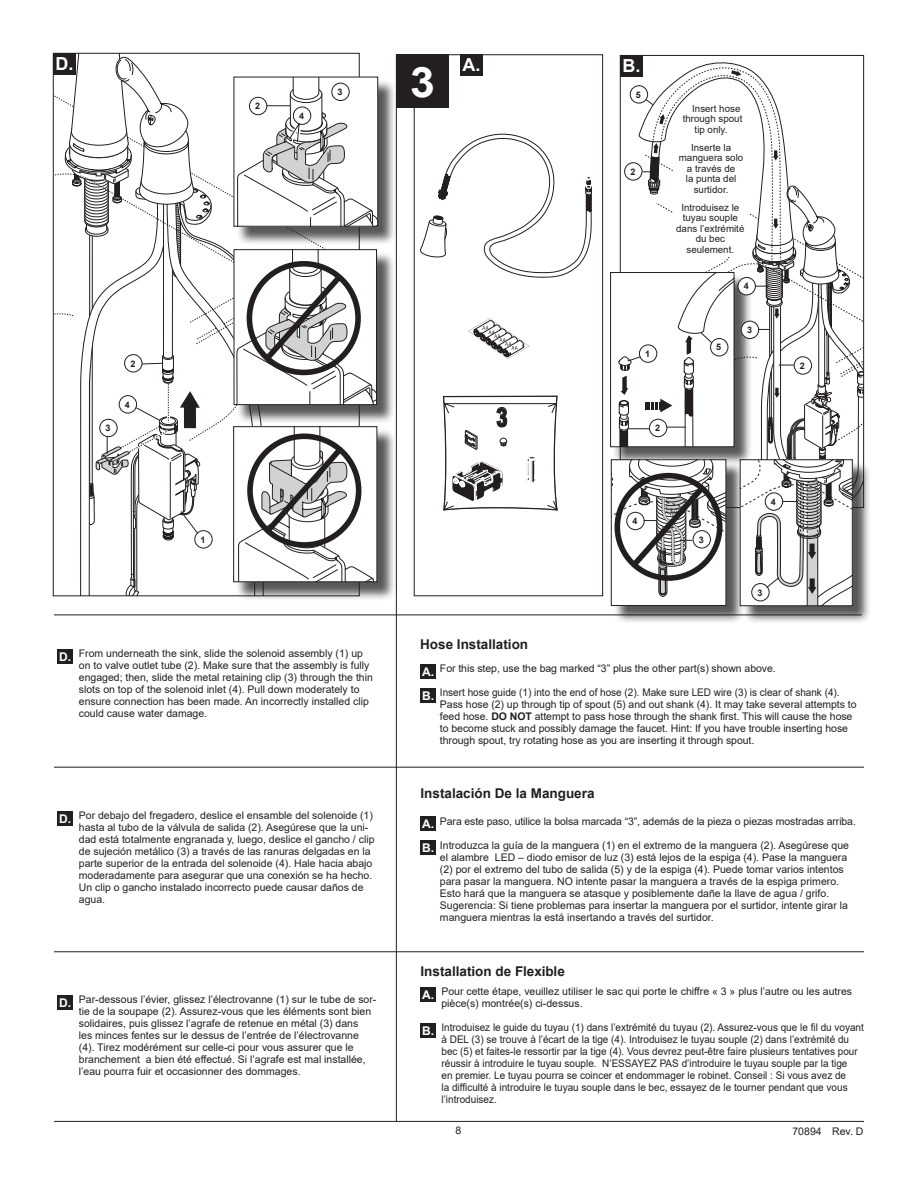
<style>
.page{position:relative;width:918px;height:1188px;background:#fff}
.page>*{position:absolute;margin:0;border:0;box-sizing:border-box;transform-origin:0 0}
.t1{font:700 42px "Arial";color:#fff;scale:1.06 1}
.t2{font:800 condensed 26.4px "Arial";color:#231f20;scale:.83 1}
.t3{font:700 18px "Arial";color:#fff}
.t4{font:700 13.5px "Arial";color:#231f20}
.t5{font:700 12px/24px "Arial";color:#fff}
.t6{font:10.5px/12px "Arial";color:#231f20}
.t7{font:10.5px/12px "Arial";color:#231f20;scale:.95 1}
.t8{font:9.75px/10.5px "Arial";color:#231f20;text-align:center}
.t9{font:700 9px "Arial";color:#231f20}
.s1{font-weight:700}
</style>
<div class="page">
<div style="left:236px;top:79px;width:161px;height:166px;background:#231f20;opacity:.75"></div>
<div style="left:236px;top:252px;width:160px;height:172px;background:#231f20;opacity:.75"></div>
<div style="left:236px;top:429px;width:160px;height:172px;background:#231f20;opacity:.75"></div>
<svg style="left:53px;top:53px;width:325px;height:543px"></svg>
<div style="left:620px;top:55px;width:23px;height:22px;background:#231f20"></div>
<hr style="left:54px;top:615px;width:808px;height:1px;background:#231f20">
<hr style="left:54px;top:767px;width:810px;height:1px;background:#231f20">
<hr style="left:54px;top:951px;width:810px;height:1px;background:#231f20">
<div style="left:613px;top:462px;width:132px;height:163px;background:#231f20;opacity:.75"></div>
<div style="left:742px;top:462px;width:130px;height:163px;background:#231f20;opacity:.75"></div>
<svg style="left:468px;top:318px;width:61px;height:41px"></svg>
<svg style="left:420px;top:134px;width:172px;height:144px"></svg>
<svg style="left:443px;top:396px;width:115px;height:115px"></svg>
<div style="left:414px;top:54px;width:189px;height:542px;border:1px solid #231f20"></div>
<hr style="left:396px;top:54px;width:1px;height:1068px;background:#231f20">
<hr style="left:54px;top:1121px;width:810px;height:1px;background:#231f20">
<div style="left:460px;top:54px;width:23px;height:22px;background:#231f20"></div>
<div style="left:396px;top:54px;width:53px;height:54px;background:#231f20"></div>
<svg style="left:611px;top:63px;width:253px;height:543px"></svg>
<div style="left:53px;top:53px;width:23px;height:22px;background:#231f20"></div>
<div style="left:57px;top:649px;width:16px;height:15px;background:#231f20"></div>
<div style="left:57px;top:996px;width:16px;height:14px;background:#231f20"></div>
<div style="left:57px;top:811px;width:16px;height:15px;background:#231f20"></div>
<div style="left:420px;top:665px;width:16px;height:14px;background:#231f20"></div>
<div style="left:420px;top:689px;width:16px;height:14px;background:#231f20"></div>
<div style="left:420px;top:987px;width:16px;height:15px;background:#231f20"></div>
<div style="left:420px;top:1023px;width:16px;height:15px;background:#231f20"></div>
<div style="left:420px;top:816px;width:16px;height:15px;background:#231f20"></div>
<div style="left:420px;top:840px;width:16px;height:15px;background:#231f20"></div>
<h3 class="t3" style="left:55px;top:51px;width:19px">D.</h3>
<p class="t9" style="left:255px;top:100px;width:7px">2</p>
<p class="t9" style="left:299px;top:109px;width:7px">4</p>
<p class="t9" style="left:338px;top:86px;width:7px">3</p>
<p class="t9" style="left:105px;top:422px;width:7px">3</p>
<p class="t9" style="left:130px;top:357px;width:7px">2</p>
<p class="t9" style="left:125px;top:398px;width:7px">4</p>
<p class="t9" style="left:201px;top:533px;width:7px">1</p>
<p class="t5" style="left:59px;top:645px;width:13px">D.</p>
<p class="t6" style="left:79px;top:647px;width:296px">From underneath the sink, slide the solenoid assembly (1) up on to valve outlet tube (2). Make sure that the assembly is fully engaged; then, slide the metal retaining clip (3) through the thin slots on top of the solenoid inlet (4). Pull down moderately to ensure connection has been made. An incorrectly installed clip could cause water damage.</p>
<p class="t5" style="left:59px;top:807px;width:13px">D.</p>
<p class="t6" style="left:79px;top:809px;width:297px">Por debajo del fregadero, deslice el ensamble del solenoide (1) hasta al tubo de la válvula de salida (2). Asegúrese que la uni&shy;dad está totalmente engranada y, luego, deslice el gancho / clip de sujeción metálico (3) a través de las ranuras delgadas en la parte superior de la entrada del solenoide (4). Hale hacia abajo moderadamente para asegurar que una conexión se ha hecho.<br>Un clip o gancho instalado incorrecto puede causar daños de agua.</p>
<p class="t5" style="left:59px;top:991px;width:13px">D.</p>
<p class="t6" style="left:79px;top:994px;width:299px">Par-dessous l’évier, glissez l’électrovanne (1) sur le tube de sor&shy;tie de la soupape (2). Assurez-vous que les éléments sont bien solidaires, puis glissez l’agrafe de retenue en métal (3) dans<br>les minces fentes sur le dessus de l’entrée de l’électrovanne (4). Tirez modérément sur celle-ci pour vous assurer que le branchement a bien été effectué. Si l’agrafe est mal installée, l’eau pourra fuir et occasionner des dommages.</p>
<h1 class="t1" style="left:410px;top:52px;width:25px">3</h1>
<h3 class="t3" style="left:463px;top:52px;width:19px">A.</h3>
<h2 class="t2" style="left:496px;top:401px;width:15px">3</h2>
<p class="t4" style="left:420px;top:635px;width:110px">Hose Installation</p>
<h3 class="t3" style="left:622px;top:53px;width:19px">B.</h3>
<p class="t9" style="left:636px;top:88px;width:7px">5</p>
<p class="t9" style="left:630px;top:165px;width:7px">2</p>
<p class="t9" style="left:645px;top:347px;width:7px">1</p>
<p class="t8" style="left:692px;top:103px;width:50px">Insert hose</p>
<p class="t8" style="left:683px;top:114px;width:61px">through spout</p>
<p class="t8" style="left:695px;top:124px;width:34px">tip only.</p>
<p class="t8" style="left:679px;top:142px;width:66px">Inserte la manguera solo a través de<br>la punta del surtidor.</p>
<p class="t8" style="left:676px;top:202px;width:70px">Introduisez le tuyau souple dans l’extrémité du bec seulement.</p>
<p class="t9" style="left:744px;top:280px;width:7px">4</p>
<p class="t9" style="left:716px;top:341px;width:7px">5</p>
<p class="t9" style="left:747px;top:324px;width:7px">3</p>
<p class="t9" style="left:655px;top:422px;width:7px">2</p>
<p class="t9" style="left:800px;top:359px;width:7px">2</p>
<p class="t9" style="left:633px;top:515px;width:7px">4</p>
<p class="t9" style="left:699px;top:533px;width:7px">3</p>
<p class="t9" style="left:771px;top:495px;width:7px">4</p>
<p class="t9" style="left:757px;top:586px;width:7px">3</p>
<p class="t6" style="left:440px;top:663px;width:337px">For this step, use the bag marked “3” plus the other part(s) shown above.</p>
<p class="t7" style="left:440px;top:687px;width:440px">Insert hose guide (1) into the end of hose (2). Make sure LED wire (3) is clear of shank (4).<br>Pass hose (2) up through tip of spout (5) and out shank (4). It may take several attempts to feed hose. <span class="s1">DO NOT</span> attempt to pass hose through the shank first. This will cause the hose to become stuck and possibly damage the faucet. Hint: If you have trouble inserting hose through spout, try rotating hose as you are inserting it through spout.</p>
<p class="t5" style="left:422px;top:660px;width:13px">A.<br>B.</p>
<p class="t4" style="left:421px;top:784px;width:176px">Instalación De la Manguera</p>
<p class="t6" style="left:440px;top:815px;width:417px">Para este paso, utilice la bolsa marcada “3”, además de la pieza o piezas mostradas arriba.</p>
<p class="t6" style="left:440px;top:839px;width:411px">Introduzca la guía de la manguera (1) en el extremo de la manguera (2). Asegúrese que el alambre LED – diodo emisor de luz (3) está lejos de la espiga (4). Pase la manguera (2) por el extremo del tubo de salida (5) y de la espiga (4). Puede tomar varios intentos para pasar la manguera. NO intente pasar la manguera a través de la espiga primero.<br>Esto hará que la manguera se atasque y posiblemente dañe la llave de agua / grifo.<br>Sugerencia: Si tiene problemas para insertar la manguera por el surtidor, intente girar la manguera mientras la está insertando a través del surtidor.</p>
<p class="t5" style="left:422px;top:812px;width:13px">A.<br>B.</p>
<p class="t4" style="left:421px;top:962px;width:146px">Installation de Flexible</p>
<p class="t5" style="left:422px;top:983px;width:13px">A.</p>
<p class="t5" style="left:422px;top:1019px;width:13px">B.</p>
<p class="t6" style="left:441px;top:985px;width:412px">Pour cette étape, veuillez utiliser le sac qui porte le chiffre « 3 » plus l’autre ou les autres pièce(s) montrée(s) ci-dessus.</p>
<p class="t7" style="left:441px;top:1021px;width:446px">Introduisez le guide du tuyau (1) dans l’extrémité du tuyau (2). Assurez-vous que le fil du voyant à DEL (3) se trouve à l’écart de la tige (4). Introduisez le tuyau souple (2) dans l’extrémité du bec (5) et faites-le ressortir par la tige (4). Vous devrez peut-être faire plusieurs tentatives pour réussir à introduire le tuyau souple. N’ESSAYEZ PAS d’introduire le tuyau souple par la tige<br>en premier. Le tuyau pourra se coincer et endommager le robinet. Conseil : Si vous avez de<br>la difficulté à introduire le tuyau souple dans le bec, essayez de le tourner pendant que vous l’introduisez.</p>
<p class="t6" style="left:456px;top:1125px;width:7px">8</p>
<p class="t6" style="left:792px;top:1125px;width:73px">70894 Rev. D</p>
</div>
